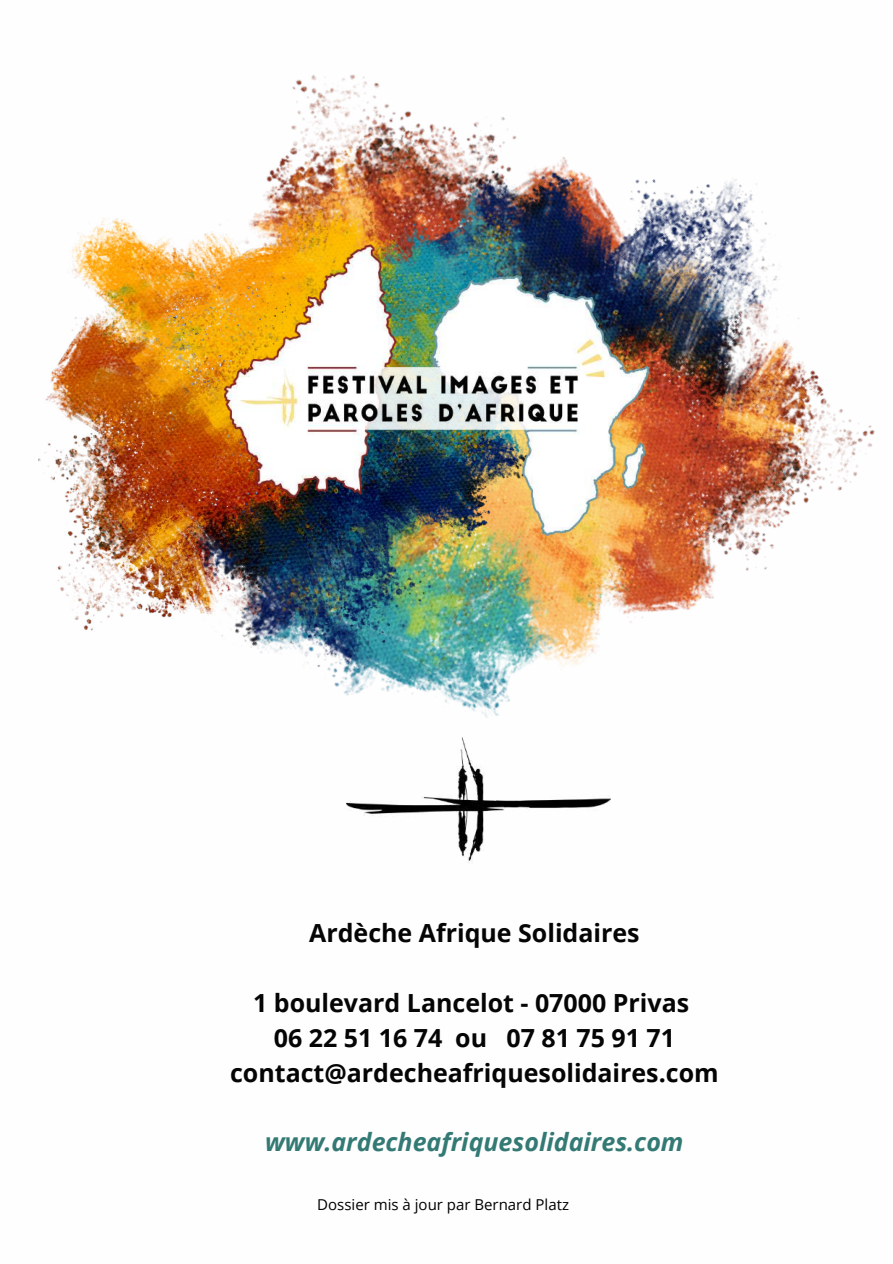
<style>
.page{position:relative;width:893px;height:1264px;background:#fff}
.page>*{position:absolute;margin:0;border:0;box-sizing:border-box;transform-origin:0 0}
.t1{font:700 25.05px/34.8px "Open Sans";color:#050505;text-align:center}
.t2{font:italic 700 25.05px "Open Sans";color:#337974}
.t3{font:15px "Open Sans";color:#000}
</style>
<div class="page">
<img style="left:266px;top:74px;width:609px;height:639px">
<img style="left:38px;top:185px;width:502px;height:501px">
<img style="left:346px;top:713px;width:265px;height:151px">
<img style="left:204px;top:227px;width:467px;height:325px">
<p class="t1" style="left:309px;top:914px;width:332px">Ardèche Afrique Solidaires</p>
<p class="t1" style="left:230px;top:984px;width:490px">1 boulevard Lancelot - 07000 Privas<br>06 22 51 16 74 ou 07 81 75 91 71 contact@ardecheafriquesolidaires.com</p>
<p class="t2" style="left:265px;top:1124px;width:420px">www.ardecheafriquesolidaires.com</p>
<p class="t3" style="left:317px;top:1193px;width:253px">Dossier mis à jour par Bernard Platz</p>
</div>
